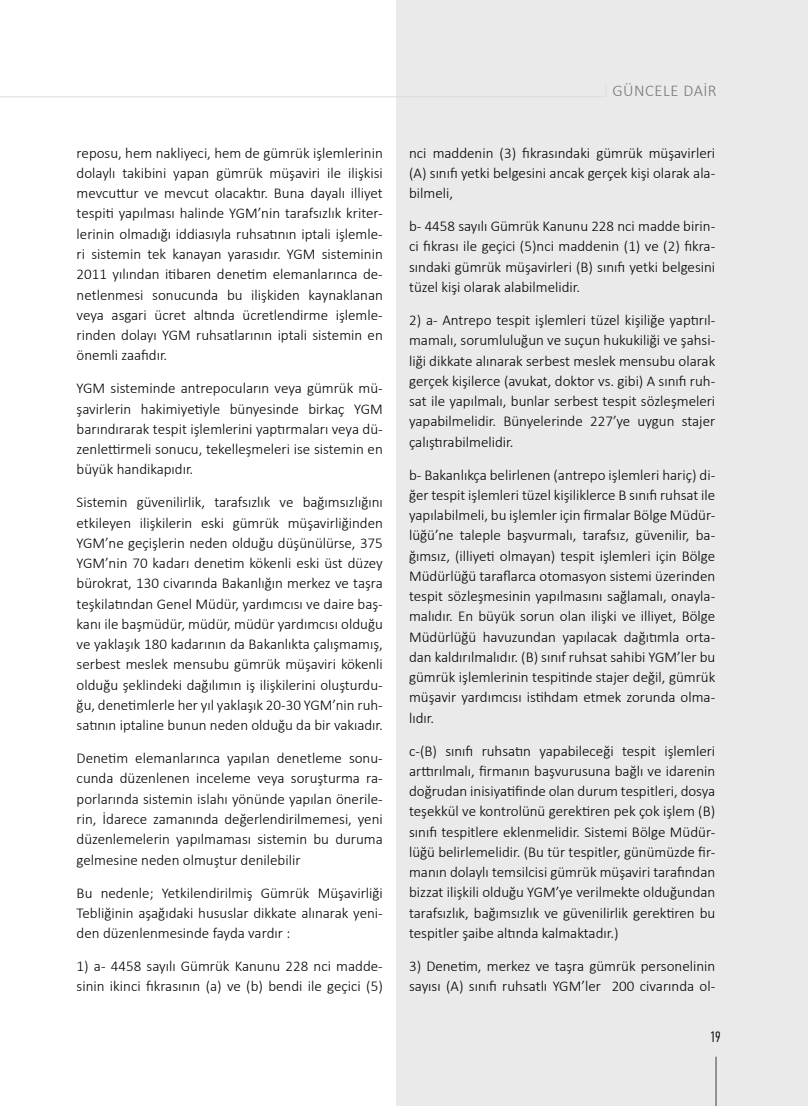
<style>
.page{position:relative;width:808px;height:1106px;background:#fff}
.page>*{position:absolute;margin:0;border:0;box-sizing:border-box;transform-origin:0 0}
.t1{font:300 16.5px "Calibri";letter-spacing:.03em;color:#77787b}
.t2{font:300 15px/20.2px "Calibri";color:#000;text-align:justify}
.t3{font:300 15px "PF Din Text Comp Pro";color:#000}
</style>
<div class="page">
<div style="left:396px;top:0;width:412px;height:1106px;background:#eaeaea"></div>
<hr style="left:715px;top:1056px;width:2px;height:50px;background:#77787b">
<svg style="left:0;top:96px;width:606px;height:1px"></svg>
<p class="t2" style="left:77px;top:142px;width:308px">reposu, hem nakliyeci, hem de gümrük işlemlerinin dolaylı takibini yapan gümrük müşaviri ile ilişkisi mevcuttur ve mevcut olacaktır. Buna dayalı illiyet tespiti yapılması halinde YGM’nin tarafsızlık kriter&shy;lerinin olmadığı iddiasıyla ruhsatının iptali işlemle&shy;ri sistemin tek kanayan yarasıdır. YGM sisteminin 2011 yılından itibaren denetim elemanlarınca de&shy;netlenmesi sonucunda bu ilişkiden kaynaklanan veya asgari ücret altında ücretlendirme işlemle&shy;rinden dolayı YGM ruhsatlarının iptali sistemin en önemli zaafıdır.</p>
<p class="t2" style="left:77px;top:378px;width:308px">YGM sisteminde antrepocuların veya gümrük mü&shy;şavirlerin hakimiyetiyle bünyesinde birkaç YGM barındırarak tespit işlemlerini yaptırmaları veya dü&shy;zenlettirmeli sonucu, tekelleşmeleri ise sistemin en büyük handikapıdır.</p>
<p class="t2" style="left:77px;top:492px;width:308px">Sistemin güvenilirlik, tarafsızlık ve bağımsızlığını etkileyen ilişkilerin eski gümrük müşavirliğinden YGM’ne geçişlerin neden olduğu düşünülürse, 375<br>YGM’nin 70 kadarı denetim kökenli eski üst düzey bürokrat, 130 civarında Bakanlığın merkez ve taşra teşkilatından Genel Müdür, yardımcısı ve daire baş&shy;kanı ile başmüdür, müdür, müdür yardımcısı olduğu ve yaklaşık 180 kadarının da Bakanlıkta çalışmamış, serbest meslek mensubu gümrük müşaviri kökenli olduğu şeklindeki dağılımın iş ilişkilerini oluşturdu&shy;ğu, denetimlerle her yıl yaklaşık 20-30 YGM’nin ruh&shy;satının iptaline bunun neden olduğu da bir vakıadır.</p>
<p class="t2" style="left:77px;top:748px;width:308px">Denetim elemanlarınca yapılan denetleme sonu&shy;cunda düzenlenen inceleme veya soruşturma ra&shy;porlarında sistemin islahı yönünde yapılan önerile&shy;rin, İdarece zamanında değerlendirilmemesi, yeni düzenlemelerin yapılmaması sistemin bu duruma gelmesine neden olmuştur denilebilir</p>
<p class="t2" style="left:77px;top:882px;width:308px">Bu nedenle; Yetkilendirilmiş Gümrük Müşavirliği Tebliğinin aşağıdaki hususlar dikkate alınarak yeni&shy;den düzenlenmesinde fayda vardır :</p>
<p class="t2" style="left:77px;top:955px;width:308px">1) a- 4458 sayılı Gümrük Kanunu 228 nci madde&shy;sinin ikinci fıkrasının (a) ve (b) bendi ile geçici (5)</p>
<p class="t1" style="left:612px;top:81px;width:106px">GÜNCELE DAİR</p>
<p class="t2" style="left:409px;top:142px;width:308px">nci maddenin (3) fıkrasındaki gümrük müşavirleri (A) sınıfı yetki belgesini ancak gerçek kişi olarak ala&shy;bilmeli,</p>
<p class="t2" style="left:409px;top:216px;width:308px">b- 4458 sayılı Gümrük Kanunu 228 nci madde birin&shy;ci fıkrası ile geçici (5)nci maddenin (1) ve (2) fıkra&shy;sındaki gümrük müşavirleri (B) sınıfı yetki belgesini tüzel kişi olarak alabilmelidir.</p>
<p class="t2" style="left:409px;top:310px;width:308px">2) a- Antrepo tespit işlemleri tüzel kişiliğe yaptırıl&shy;mamalı, sorumluluğun ve suçun hukukiliği ve şahsi&shy;liği dikkate alınarak serbest meslek mensubu olarak gerçek kişilerce (avukat, doktor vs. gibi) A sınıfı ruh&shy;sat ile yapılmalı, bunlar serbest tespit sözleşmeleri yapabilmelidir. Bünyelerinde 227’ye uygun stajer çalıştırabilmelidir.</p>
<p class="t2" style="left:409px;top:464px;width:308px">b- Bakanlıkça belirlenen (antrepo işlemleri hariç) di&shy;ğer tespit işlemleri tüzel kişiliklerce B sınıfı ruhsat ile yapılabilmeli, bu işlemler için firmalar Bölge Müdür&shy;lüğü’ne taleple başvurmalı, tarafsız, güvenilir, ba&shy;ğımsız, (illiyeti olmayan) tespit işlemleri için Bölge Müdürlüğü taraflarca otomasyon sistemi üzerinden tespit sözleşmesinin yapılmasını sağlamalı, onayla&shy;malıdır. En büyük sorun olan ilişki ve illiyet, Bölge Müdürlüğü havuzundan yapılacak dağıtımla orta&shy;dan kaldırılmalıdır. (B) sınıf ruhsat sahibi YGM’ler bu gümrük işlemlerinin tespitinde stajer değil, gümrük müşavir yardımcısı istihdam etmek zorunda olma&shy;lıdır.</p>
<p class="t2" style="left:409px;top:740px;width:308px">c-(B) sınıfı ruhsatın yapabileceği tespit işlemleri arttırılmalı, firmanın başvurusuna bağlı ve idarenin doğrudan inisiyatifinde olan durum tespitleri, dosya teşekkül ve kontrolünü gerektiren pek çok işlem (B) sınıfı tespitlere eklenmelidir. Sistemi Bölge Müdür&shy;lüğü belirlemelidir. (Bu tür tespitler, günümüzde fir&shy;manın dolaylı temsilcisi gümrük müşaviri tarafından bizzat ilişkili olduğu YGM’ye verilmekte olduğundan tarafsızlık, bağımsızlık ve güvenilirlik gerektiren bu tespitler şaibe altında kalmaktadır.)</p>
<p class="t2" style="left:409px;top:955px;width:308px">3) Denetim, merkez ve taşra gümrük personelinin sayısı (A) sınıfı ruhsatlı YGM’ler 200 civarında ol-</p>
<p class="t3" style="left:710px;top:1028px;width:13px">19</p>
</div>
